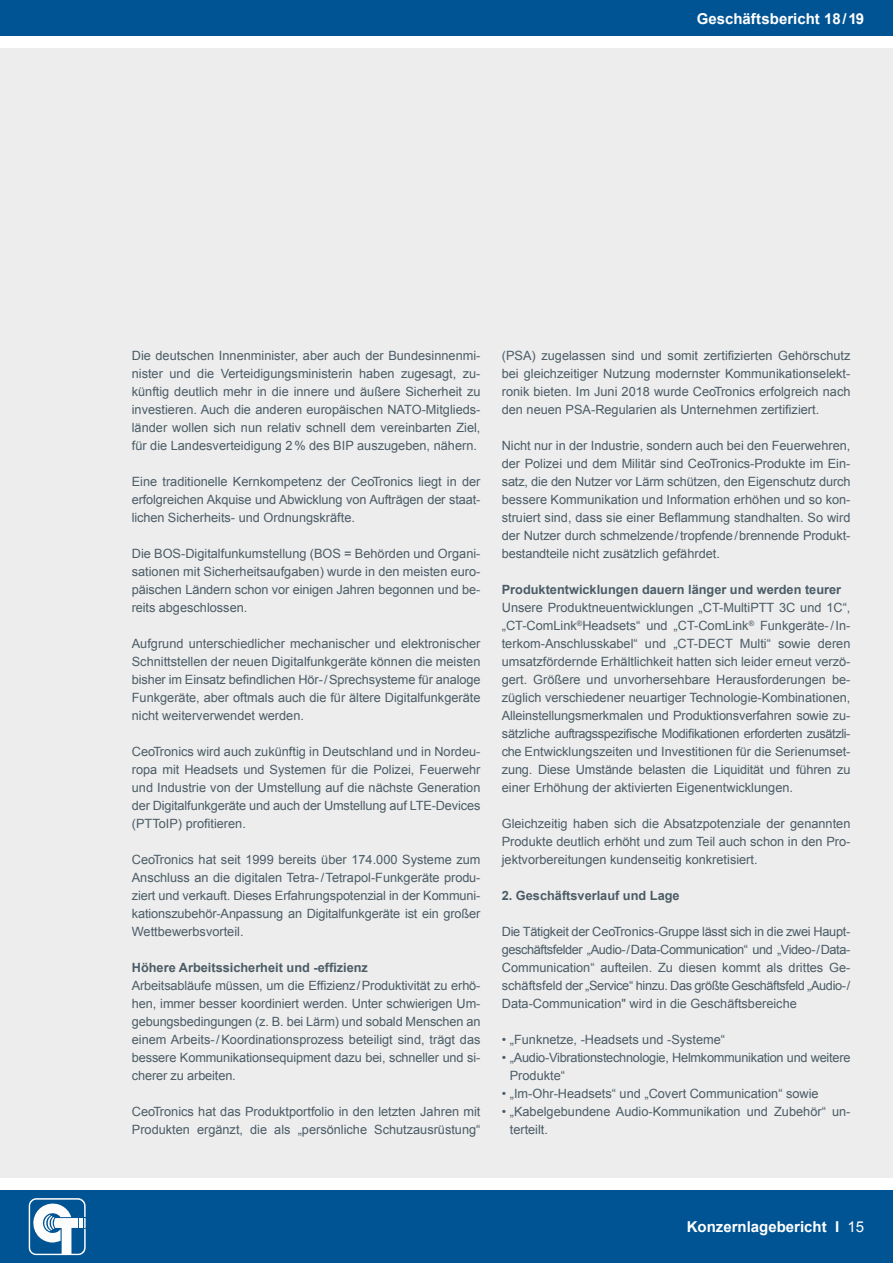
<style>
.page{position:relative;width:893px;height:1263px;background:#fff}
.page>*{position:absolute;margin:0;border:0;box-sizing:border-box;transform-origin:0 0}
.t1{font:700 15px "Arial";color:#fff}
.t2{font:12.75px/18px "Arial";color:#4b5c66;text-align:justify}
.t3{font:700 12.75px "Arial";color:#4b5c66}
.t4{font:12.75px/18px "Arial";letter-spacing:-.02em;color:#4b5c66}
.s1{font-weight:400}
</style>
<div class="page">
<div style="left:0;top:49px;width:893px;height:1129px;background:#ededed"></div>
<div style="left:0;top:0;width:893px;height:36px;background:#005493"></div>
<div style="left:0;top:1191px;width:893px;height:72px;background:#005493"></div>
<svg style="left:29px;top:1198px;width:57px;height:57px"></svg>
<p class="t1" style="left:697px;top:8px;width:169px">Geschäftsbericht 18/19</p>
<p class="t2" style="left:132px;top:347px;width:350px">Die deutschen Innenminister, aber auch der Bundesinnenmi&shy;nister und die Verteidigungsministerin haben zugesagt, zu&shy;künftig deutlich mehr in die innere und äußere Sicherheit zu investieren. Auch die anderen europäischen NATO-Mitglieds&shy;länder wollen sich nun relativ schnell dem vereinbarten Ziel, für die Landesverteidigung 2% des BIP auszugeben, nähern.</p>
<p class="t2" style="left:132px;top:473px;width:350px">Eine traditionelle Kernkompetenz der CeoTronics liegt in der erfolgreichen Akquise und Abwicklung von Aufträgen der staat&shy;lichen Sicherheits- und Ordnungskräfte.</p>
<p class="t2" style="left:132px;top:545px;width:350px">Die BOS-Digitalfunkumstellung (BOS = Behörden und Organi&shy;sationen mit Sicherheitsaufgaben) wurde in den meisten euro&shy;päischen Ländern schon vor einigen Jahren begonnen und be&shy;reits abgeschlossen.</p>
<p class="t2" style="left:132px;top:635px;width:350px">Aufgrund unterschiedlicher mechanischer und elektronischer Schnittstellen der neuen Digitalfunkgeräte können die meisten bisher im Einsatz befindlichen Hör-/Sprechsysteme für analoge Funkgeräte, aber oftmals auch die für ältere Digitalfunkgeräte nicht weiterverwendet werden.</p>
<p class="t2" style="left:132px;top:743px;width:350px">CeoTronics wird auch zukünftig in Deutschland und in Nordeu&shy;ropa mit Headsets und Systemen für die Polizei, Feuerwehr und Industrie von der Umstellung auf die nächste Generation der Digitalfunkgeräte und auch der Umstellung auf LTE-Devices (PTToIP) profitieren.</p>
<p class="t2" style="left:132px;top:851px;width:350px">CeoTronics hat seit 1999 bereits über 174.000 Systeme zum Anschluss an die digitalen Tetra-/Tetrapol-Funkgeräte produ&shy;ziert und verkauft. Dieses Erfahrungspotenzial in der Kommuni&shy;kationszubehör-Anpassung an Digitalfunkgeräte ist ein großer Wettbewerbsvorteil.</p>
<p class="t3" style="left:132px;top:959px;width:238px">Höhere Arbeitssicherheit und -effizienz</p>
<p class="t2" style="left:132px;top:977px;width:350px">Arbeitsabläufe müssen, um die Effizienz/Produktivität zu erhö&shy;hen, immer besser koordiniert werden. Unter schwierigen Um&shy;gebungsbedingungen (z. B. bei Lärm) und sobald Menschen an einem Arbeits-/Koordinationsprozess beteiligt sind, trägt das bessere Kommunikationsequipment dazu bei, schneller und si&shy;cherer zu arbeiten.</p>
<p class="t2" style="left:132px;top:1103px;width:350px">CeoTronics hat das Produktportfolio in den letzten Jahren mit<br>Produkten ergänzt, die als „persönliche Schutzausrüstung“</p>
<p class="t2" style="left:502px;top:347px;width:350px">(PSA) zugelassen sind und somit zertifizierten Gehörschutz bei gleichzeitiger Nutzung modernster Kommunikationselekt&shy;ronik bieten. Im Juni 2018 wurde CeoTronics erfolgreich nach den neuen PSA-Regularien als Unternehmen zertifiziert.</p>
<p class="t2" style="left:502px;top:437px;width:350px">Nicht nur in der Industrie, sondern auch bei den Feuerwehren, der Polizei und dem Militär sind CeoTronics-Produkte im Ein&shy;satz, die den Nutzer vor Lärm schützen, den Eigenschutz durch bessere Kommunikation und Information erhöhen und so kon&shy;struiert sind, dass sie einer Beflammung standhalten. So wird der Nutzer durch schmelzende/tropfende/brennende Produkt&shy;bestandteile nicht zusätzlich gefährdet.</p>
<p class="t3" style="left:502px;top:581px;width:341px">Produktentwicklungen dauern länger und werden teurer</p>
<p class="t2" style="left:502px;top:599px;width:350px">Unsere Produktneuentwicklungen „CT-MultiPTT 3C und 1C“, „CT-ComLink<sup>®</sup>Headsets“ und „CT-ComLink<sup>®</sup> Funkgeräte-/In&shy;terkom-Anschlusskabel“ und „CT-DECT Multi“ sowie deren umsatzfördernde Erhältlichkeit hatten sich leider erneut verzö&shy;gert. Größere und unvorhersehbare Herausforderungen be&shy;züglich verschiedener neuartiger Technologie-Kombinationen, Alleinstellungsmerkmalen und Produktionsverfahren sowie zu&shy;sätzliche auftragsspezifische Modifikationen erforderten zusätzli&shy;che Entwicklungszeiten und Investitionen für die Serienumset&shy;zung. Diese Umstände belasten die Liquidität und führen zu einer Erhöhung der aktivierten Eigenentwicklungen.</p>
<p class="t2" style="left:502px;top:815px;width:350px">Gleichzeitig haben sich die Absatzpotenziale der genannten Produkte deutlich erhöht und zum Teil auch schon in den Pro&shy;jektvorbereitungen kundenseitig konkretisiert.</p>
<p class="t3" style="left:502px;top:887px;width:179px">2. Geschäftsverlauf und Lage</p>
<p class="t2" style="left:502px;top:923px;width:350px">Die Tätigkeit der CeoTronics-Gruppe lässt sich in die zwei Haupt&shy;geschäftsfelder „Audio-/Data-Communication“ und „Video-/Data-Communication“ aufteilen. Zu diesen kommt als drittes Ge&shy;schäftsfeld der „Service“ hinzu. Das größte Geschäftsfeld „Audio-/ Data-Communication" wird in die Geschäftsbereiche</p>
<p class="t2" style="left:502px;top:1031px;width:225px">• „Funknetze, -Headsets und -Systeme“</p>
<p class="t4" style="left:510px;top:1049px;width:342px;text-indent:-8px">• „Audio-Vibrationstechnologie, Helmkommunikation und weitere<br>Produkte“</p>
<p class="t2" style="left:502px;top:1085px;width:318px">• „Im-Ohr-Headsets“ und „Covert Communication“ sowie</p>
<p class="t2" style="left:510px;top:1103px;width:342px;text-indent:-8px">• „Kabelgebundene Audio-Kommunikation und Zubehör“ un&shy;terteilt.</p>
<p class="t1" style="left:687px;top:1217px;width:179px">Konzernlagebericht I <span class="s1">15</span></p>
</div>
